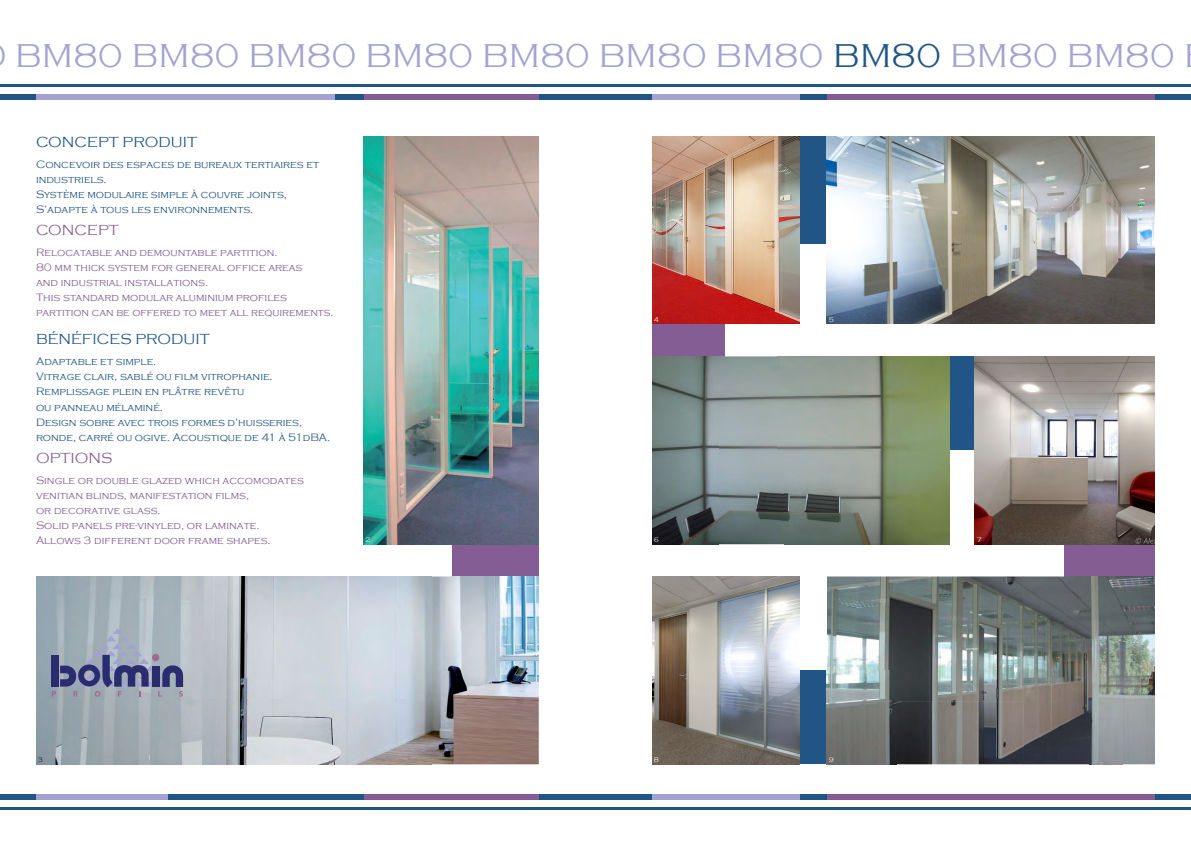
<style>
.page{position:relative;width:1191px;height:842px;background:#fff}
.page>*{position:absolute;margin:0;border:0;box-sizing:border-box;transform-origin:0 0}
.t1{font:300 34px "Copperplate Gothic";letter-spacing:.01em;color:#a4a2d0}
.t2{font:300 15px "Copperplate Gothic";color:#205585}
.t3{font:300 15px "Copperplate Gothic";color:#845d95}
.t4{font:300 11px/15px "Copperplate Gothic";color:#845d95}
.t5{font:300 11px/15px "Copperplate Gothic";color:#205585}
.t6{font:300 7px "Copperplate Gothic";color:#fff}
.t7{font:300 7px "Copperplate Gothic";color:#231f20}
.s1{color:#205585}
</style>
<div class="page">
<hr style="left:0;top:807px;width:1191px;height:3px;background:#205585">
<hr style="left:0;top:84px;width:1191px;height:3px;background:#205585">
<div style="left:0;top:794px;width:1191px;height:5px;background:#205585"></div>
<div style="left:0;top:94px;width:1191px;height:6px;background:#205585"></div>
<div style="left:36px;top:794px;width:131px;height:5px;background:#a4a2d0"></div>
<div style="left:36px;top:94px;width:298px;height:6px;background:#a4a2d0"></div>
<div style="left:652px;top:794px;width:147px;height:5px;background:#a4a2d0"></div>
<div style="left:652px;top:94px;width:147px;height:6px;background:#a4a2d0"></div>
<div style="left:718px;top:136px;width:168px;height:107px;background:#205585"></div>
<div style="left:728px;top:670px;width:168px;height:94px;background:#205585"></div>
<div style="left:364px;top:794px;width:175px;height:5px;background:#845d95"></div>
<div style="left:364px;top:94px;width:175px;height:6px;background:#845d95"></div>
<div style="left:827px;top:794px;width:328px;height:5px;background:#845d95"></div>
<div style="left:827px;top:94px;width:328px;height:6px;background:#845d95"></div>
<div style="left:778px;top:356px;width:328px;height:94px;background:#205585"></div>
<div style="left:452px;top:450px;width:87px;height:180px;background:#845d95"></div>
<div style="left:652px;top:256px;width:73px;height:181px;background:#845d95"></div>
<div style="left:1065px;top:460px;width:90px;height:181px;background:#845d95"></div>
<img style="left:827px;top:576px;width:196px;height:125px">
<img style="left:1023px;top:576px;width:66px;height:188px">
<img style="left:1122px;top:641px;width:33px;height:123px">
<img style="left:1089px;top:641px;width:33px;height:123px">
<img style="left:896px;top:701px;width:128px;height:63px">
<img style="left:827px;top:764px;width:65px;height:1px">
<img style="left:827px;top:670px;width:69px;height:94px">
<img style="left:1065px;top:576px;width:90px;height:65px">
<img style="left:827px;top:136px;width:328px;height:188px">
<img style="left:975px;top:356px;width:180px;height:188px">
<img style="left:364px;top:136px;width:175px;height:408px">
<img style="left:36px;top:576px;width:431px;height:188px">
<img style="left:467px;top:630px;width:72px;height:134px">
<img style="left:452px;top:576px;width:87px;height:54px">
<img style="left:718px;top:356px;width:66px;height:188px">
<img style="left:652px;top:437px;width:66px;height:107px">
<img style="left:784px;top:450px;width:165px;height:94px">
<img style="left:778px;top:356px;width:171px;height:94px">
<img style="left:652px;top:356px;width:73px;height:81px">
<img style="left:652px;top:136px;width:147px;height:188px">
<svg style="left:52px;top:628px;width:131px;height:69px;background:#8992a9"></svg>
<img style="left:652px;top:576px;width:147px;height:188px">
<h1 class="t1" style="left:15px;top:37px;width:1161px">BM80 BM80 BM80 BM80 BM80 BM80 BM80 <span class="s1">BM80</span> BM80 BM80</h1>
<h2 class="t2" style="left:36px;top:133px;width:162px">CONCEPT PRODUIT</h2>
<p class="t5" style="left:36px;top:157px;width:285px">Concevoir des espaces de bureaux tertiaires et industriels.<br>Système modulaire simple à couvre joints, S’adapte à tous les environnements.</p>
<h2 class="t3" style="left:36px;top:221px;width:84px">CONCEPT</h2>
<p class="t4" style="left:36px;top:245px;width:299px">Relocatable and demountable partition.<br>80 mm thick system for general office areas<br>and industrial installations.<br>This standard modular aluminium profiles partition can be offered to meet all requirements.</p>
<h2 class="t2" style="left:36px;top:331px;width:175px">BÉNÉFICES PRODUIT</h2>
<p class="t5" style="left:36px;top:355px;width:296px">Adaptable et simple.<br>Vitrage clair, sablé ou film vitrophanie.<br>Remplissage plein en plâtre revêtu<br>ou panneau mélaminé.<br>Design sobre avec trois formes d’huisseries, ronde, carré ou ogive. Acoustique de 41 à 51dBA.</p>
<h2 class="t3" style="left:36px;top:450px;width:78px">OPTIONS</h2>
<p class="t4" style="left:36px;top:473px;width:269px">Single or double glazed which accomodates venitian blinds, manifestation films,<br>or decorative glass.<br>Solid panels pre-vinyled, or laminate.<br>Allows 3 different door frame shapes.</p>
<p class="t6" style="left:366px;top:536px;width:7px">2</p>
<p class="t6" style="left:654px;top:316px;width:7px">4</p>
<p class="t6" style="left:828px;top:316px;width:7px">5</p>
<p class="t6" style="left:654px;top:536px;width:7px">6</p>
<p class="t7" style="left:38px;top:756px;width:7px">3</p>
<p class="t6" style="left:828px;top:756px;width:7px">9</p>
<p class="t6" style="left:654px;top:756px;width:7px">8</p>
<p class="t6" style="left:976px;top:536px;width:7px">7</p>
</div>
